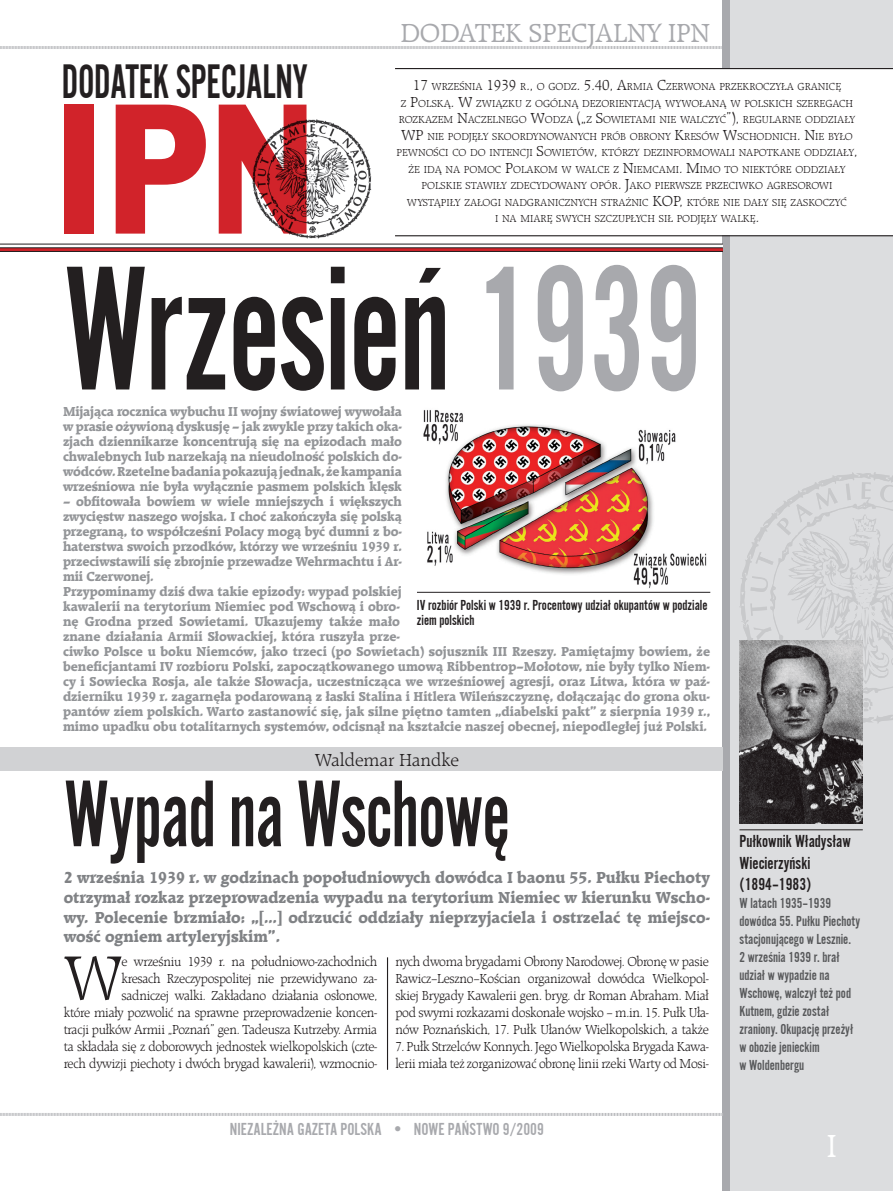
<style>
.page{position:relative;width:893px;height:1191px;background:#fff}
.page>*{position:absolute;margin:0;border:0;box-sizing:border-box;transform-origin:0 0}
.Tyt{font:193.35px "Franklin Got TCE";color:#d1232a;scale:.83 1}
.Tyt-2{font:184.05px "Alternate Got No 2 DCE";letter-spacing:-.01em;color:#231f20;scale:.83 1}
.Tyt-3{font:98.4px "Alternate Got No 2 DCE";letter-spacing:-.01em;color:#231f20;scale:.83 1}
.txt_Inicjal{font:300 64.5px "Raleigh TCE";color:#231f20;scale:.95 1}
.Tyt-4{font:50.1px "Alternate Got No 2 DCE";letter-spacing:-.01em;color:#231f20;scale:.83 1}
.t1{font:33px "Raleigh TCE";color:#fff}
.t2{font:27px "Raleigh TCE";letter-spacing:-.01em;color:#a8a9ad}
.Podpis_Foto{font:18px/21.6px "Alternate Got No 2 DCE";color:#231f20}
.t3{font:18px "Alternate Got No 2 DCE";color:#a8a9ad}
.AutorPrawy{font:300 18px "Raleigh TCE";color:#231f20}
.lead_2_P{font:700 expanded 16.5px/19.8px "Raleigh TCE";color:#808285;text-align:justify}
.Podpis_Foto-2{font:15px/18px "Alternate Got No 2 DCE";color:#57585a}
.Podpis_Foto-3{font:15px/15px "Alternate Got No 2 DCE";color:#231f20}
.Lead_1{font:700 expanded 13.5px/15px "Raleigh TCE";color:#939598;text-align:justify}
.txt_Inicjal-2{font:300 13.5px/17px "Raleigh TCE";letter-spacing:-.02em;color:#231f20;text-align:right;scale:.95 1}
.Paragraph_Style_2{font:300 10.5px/16.5px "Raleigh TCE";color:#231f20;text-align:center}
.s1{font-size:15px}
.s2{color:#a8a9ad}
</style>
<div class="page">
<svg style="left:0;top:45px;width:723px;height:5px"></svg>
<div style="left:723px;top:0;width:170px;height:1191px;background:#dcdddf"></div>
<div style="left:723px;top:0;width:7px;height:1191px;background:#a8a9ad"></div>
<svg style="left:0;top:1112px;width:723px;height:4px"></svg>
<img style="left:740px;top:472px;width:153px;height:251px">
<div style="left:0;top:747px;width:723px;height:24px;background:#d1d2d4"></div>
<img style="left:252px;top:119px;width:120px;height:120px">
<hr style="left:0;top:248px;width:723px;height:3px;background:#d1232a">
<hr style="left:0;top:244px;width:723px;height:1px;background:#231f20">
<hr style="left:0;top:247px;width:723px;height:1px;background:#231f20">
<hr style="left:0;top:251px;width:723px;height:1px;background:#231f20">
<hr style="left:739px;top:829px;width:124px;height:1px;background:#231f20">
<img style="left:739px;top:640px;width:124px;height:184px">
<img style="left:423px;top:410px;width:284px;height:178px">
<hr style="left:417px;top:592px;width:293px;height:1px;background:#231f20">
<hr style="left:387px;top:957px;width:1px;height:112px;background:#231f20">
<div style="left:717px;top:69px;width:176px;height:166px;background:#fff"></div>
<hr style="left:395px;top:68px;width:498px;height:1px;background:#231f20">
<hr style="left:395px;top:235px;width:498px;height:1px;background:#231f20">
<p class="Tyt-4" style="left:62px;top:55px;width:298px">DODATEK SPECJALNY</p>
<p class="Tyt" style="left:54px;top:57px;width:318px">IPN</p>
<p class="t2" style="left:400px;top:17px;width:311px">DODATEK SPECJALNY IPN</p>
<p class="Paragraph_Style_2" style="left:397px;top:79px;width:462px"><span class="s1">17</span> WRZEŚNIA <span class="s1">1939</span> R<span class="s1">.,</span> O GODZ<span class="s1">. 5.40, A</span>RMIA <span class="s1">C</span>ZERWONA PRZEKROCZYŁA GRANICĘ<br>Z <span class="s1">P</span>OLSKĄ<span class="s1">. W</span> ZWIĄZKU Z OGÓLNĄ DEZORIENTACJĄ WYWOŁANĄ W POLSKICH SZEREGACH ROZKAZEM <span class="s1">N</span>ACZELNEGO <span class="s1">W</span>ODZA <span class="s1">(„</span>Z <span class="s1">S</span> OWIETAMI NIE WALCZYĆ<span class="s1">”),</span> REGULARNE ODDZIAŁY <span class="s1">WP</span> NIE PODJĘŁY SKOORDYNOWANYCH PRÓB OBRONY <span class="s1">K</span>RESÓW <span class="s1">W</span>SCHODNICH<span class="s1">. N</span>IE BYŁO PEWNOŚCI CO DO INTENCJI <span class="s1">S</span>OWIETÓW<span class="s1">,</span> KTÓRZY DEZINFORMOWALI NAPOTKANE ODDZIAŁY<span class="s1">, </span>ŻE IDĄ NA POMOC <span class="s1">P</span>OLAKOM W WALCE Z <span class="s1">N</span>IEMCAMI<span class="s1">. M</span>IMO TO NIEKTÓRE ODDZIAŁY POLSKIE STAWIŁY ZDECYDOWANY OPÓR<span class="s1">. J</span>AKO PIERWSZE PRZECIWKO AGRESOROWI WYSTĄPIŁY ZAŁOGI NADGRANICZNYCH STRAŻNIC <span class="s1">KOP,</span> KTÓRE NIE DAŁY SIĘ ZASKOCZYĆ<br>I NA MIARĘ SWYCH SZCZUPŁYCH SIŁ PODJĘŁY WALKĘ<span class="s1">.</span></p>
<p class="Tyt-2" style="left:64px;top:234px;width:771px">Wrzesień <span class="s2">1939</span></p>
<p class="Lead_1" style="left:63px;top:404px;width:340px">Mijająca rocznica wybuchu II wojny światowej wywołała w prasie ożywioną dyskusję – jak zwykle przy takich oka&shy;zjach dziennikarze koncentrują się na epizodach mało chwalebnych lub narzekają na nieudolność polskich do&shy;wódców. Rzetelne badania pokazują jednak, że kampania wrześniowa nie była wyłącznie pasmem polskich klęsk</p>
<p class="Lead_1" style="left:63px;top:494px;width:340px">– obfitowała bowiem w wiele mniejszych i większych zwycięstw naszego wojska. I choć zakończyła się polską przegraną, to współcześni Polacy mogą być dumni z bo&shy;haterstwa swoich przodków, którzy we wrześniu 1939 r. przeciwstawili się zbrojnie przewadze Wehrmachtu i Ar&shy;mii Czerwonej.</p>
<p class="Lead_1" style="left:63px;top:584px;width:649px;text-align:left">Przypominamy dziś dwa takie epizody: wypad polskiej<br>kawalerii na terytorium Niemiec pod Wschową i obro-<br>nę Grodna przed Sowietami. Ukazujemy także mało<br>znane działania Armii Słowackiej, która ruszyła prze-<br>ciwko Polsce u boku Niemców, jako trzeci (po Sowietach) sojusznik III Rzeszy. Pamiętajmy bowiem, że beneficjantami IV rozbioru Polski, zapoczątkowanego umową Ribbentrop–Mołotow, nie były tylko Niem&shy;cy i Sowiecka Rosja, ale także Słowacja, uczestnicząca we wrześniowej agresji, oraz Litwa, która w paź&shy;dzierniku 1939 r. zagarnęła podarowaną z łaski Stalina i Hitlera Wileńszczyznę, dołączając do grona oku&shy;pantów ziem polskich. Warto zastanowić się, jak silne piętno tamten „diabelski pakt” z sierpnia 1939 r., mimo upadku obu totalitarnych systemów, odcisnął na kształcie naszej obecnej, niepodległej już Polski.</p>
<p class="Podpis_Foto-3" style="left:417px;top:597px;width:292px">IV rozbiór Polski w 1939 r. Procentowy udział okupantów w podziale ziem polskich</p>
<p class="AutorPrawy" style="left:315px;top:750px;width:146px">Waldemar Handke</p>
<p class="Tyt-3" style="left:64px;top:763px;width:539px">Wypad na Wschowę</p>
<p class="lead_2_P" style="left:64px;top:868px;width:648px">2 września 1939 r. w godzinach popołudniowych dowódca I baonu 55. Pułku Piechoty otrzymał rozkaz przeprowadzenia wypadu na terytorium Niemiec w kierunku Wscho&shy;wy. Polecenie brzmiało: „[…] odrzucić oddziały nieprzyjaciela i ostrzelać tę miejsco&shy;wość ogniem artyleryjskim”.</p>
<p class="txt_Inicjal-2" style="left:64px;top:952px;width:332px">e wrześniu 1939 r. na południowo-zachodnich<br>kresach Rzeczypospolitej nie przewidywano za-<br>sadniczej walki. Zakładano działania osłonowe,<br>które miały pozwolić na sprawne przeprowadzenie koncen&shy;tracji pułków Armii „Poznań” gen. Tadeusza Kutrzeby. Armia ta składała się z doborowych jednostek wielkopolskich (czte&shy;rech dywizji piechoty i dwóch brygad kawalerii), wzmocnio-</p>
<p class="txt_Inicjal-2" style="left:395px;top:952px;width:332px;text-align:justify">nych dwoma brygadami Obrony Narodowej. Obronę w pasie Rawicz–Leszno–Kościan organizował dowódca Wielkopol&shy;skiej Brygady Kawalerii gen. bryg. dr Roman Abraham. Miał pod swymi rozkazami doskonałe wojsko – m.in. 15. Pułk Uła&shy;nów Poznańskich, 17. Pułk Ułanów Wielkopolskich, a także</p>
<p class="txt_Inicjal" style="left:64px;top:941px;width:64px">W</p>
<p class="txt_Inicjal-2" style="left:395px;top:1037px;width:332px;text-align:left">7. Pułk Strzelców Konnych. Jego Wielkopolska Brygada Kawa&shy;lerii miała też zorganizować obronę linii rzeki Warty od Mosi-</p>
<p class="t3" style="left:230px;top:1119px;width:315px">NIEZALEŻNA GAZETA POLSKA ● NOWE PAŃSTWO 9/2009</p>
<p class="Podpis_Foto" style="left:739px;top:831px;width:113px">Pułkownik Władysław<br>Wiecierzyński (1894–1983)</p>
<p class="Podpis_Foto-2" style="left:739px;top:894px;width:122px">W latach 1935–1939 dowódca 55. Pułku Piechoty stacjonującego w Lesznie.<br>2 września 1939 r. brał udział w wypadzie na<br>Wschowę, walczył też pod<br>Kutnem, gdzie został zraniony. Okupację przeżył w obozie jenieckim<br>w Woldenbergu</p>
<p class="t1" style="left:826px;top:1127px;width:12px">I</p>
</div>
